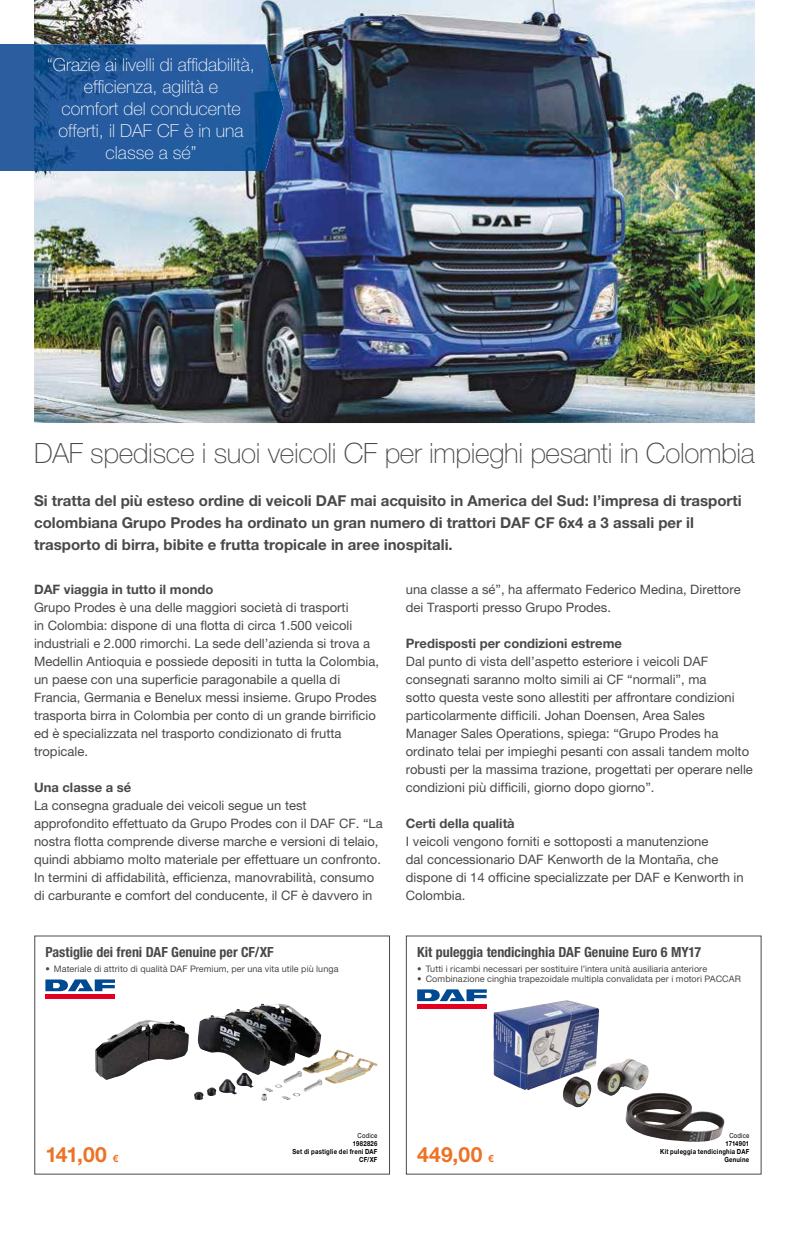
<style>
.page{position:relative;width:789px;height:1236px;background:#fff}
.page>*{position:absolute;margin:0;border:0;box-sizing:border-box;transform-origin:0 0}
.t1{font:100 28px "Helvetica Neue LT Pro";letter-spacing:-.01em;color:#494948}
.t2{font:700 21px "Helvetica Neue LT Pro";letter-spacing:.015em;color:#ee7224}
.t3{font:100 18px/22px "Helvetica Neue LT Pro";color:#fff;text-align:center}
.t4{font:700 15px/22px "Helvetica Neue LT Pro";color:#494948}
.t5{font:700 condensed 14px "Helvetica Neue LT Pro";letter-spacing:-.005em;color:#494948}
.t6{font:13px/18px "Helvetica Neue LT Pro";color:#494948}
.t7{font:700 13px "Helvetica Neue LT Pro";color:#494948}
.t8{font:9px "Helvetica Neue LT Pro";letter-spacing:.01em;color:#494948}
.t9{font:700 7px/8px "Helvetica Neue LT Pro";letter-spacing:.04em;color:#000;text-align:right;scale:.85 1}
.t10{font:7px "Helvetica Neue LT Pro";letter-spacing:.03em;color:#000;scale:.85 1}
.s1{font-style:italic;font-size:10px}
.s2{font-size:10px}
</style>
<div class="page">
<img style="left:34px;top:0;width:720px;height:423px">
<div style="left:34px;top:935px;width:356px;height:240px;border:1px solid #494948"></div>
<div style="left:0;top:44px;width:34px;height:127px;background:#2c5e9f"></div>
<img style="left:34px;top:44px;width:249px;height:127px">
<img style="left:95px;top:1003px;width:226px;height:77px">
<svg style="left:35px;top:1114px;width:1px;height:29px"></svg>
<hr style="left:45px;top:994px;width:70px;height:4px;background:#e3001e">
<svg style="left:45px;top:979px;width:70px;height:12px"></svg>
<img style="left:493px;top:1000px;width:155px;height:107px">
<svg style="left:406px;top:1114px;width:1px;height:29px"></svg>
<hr style="left:417px;top:1004px;width:69px;height:4px;background:#e3001e">
<svg style="left:417px;top:989px;width:69px;height:12px"></svg>
<h3 class="t3" style="left:47px;top:54px;width:209px">“Grazie ai livelli di affidabilità, efficienza, agilità e<br>comfort del conducente offerti, il DAF CF è in una classe a sé”</h3>
<h1 class="t1" style="left:34px;top:437px;width:721px">DAF spedisce i suoi veicoli CF per impieghi pesanti in Colombia</h1>
<p class="t4" style="left:34px;top:489px;width:708px">Si tratta del più esteso ordine di veicoli DAF mai acquisito in America del Sud: l’impresa di trasporti colombiana Grupo Prodes ha ordinato un gran numero di trattori DAF CF 6x4 a 3 assali per il trasporto di birra, bibite e frutta tropicale in aree inospitali.</p>
<p class="t7" style="left:34px;top:582px;width:181px">DAF viaggia in tutto il mondo</p>
<p class="t6" style="left:34px;top:599px;width:346px">Grupo Prodes è una delle maggiori società di trasporti<br>in Colombia: dispone di una flotta di circa 1.500 veicoli industriali e 2.000 rimorchi. La sede dell’azienda si trova a Medellin Antioquia e possiede depositi in tutta la Colombia, un paese con una superficie paragonabile a quella di Francia, Germania e Benelux messi insieme. Grupo Prodes trasporta birra in Colombia per conto di un grande birrificio ed è specializzata nel trasporto condizionato di frutta tropicale.</p>
<p class="t7" style="left:34px;top:780px;width:99px">Una classe a sé</p>
<p class="t6" style="left:34px;top:797px;width:350px">La consegna graduale dei veicoli segue un test approfondito effettuato da Grupo Prodes con il DAF CF. “La nostra flotta comprende diverse marche e versioni di telaio, quindi abbiamo molto materiale per effettuare un confronto.<br>In termini di affidabilità, efficienza, manovrabilità, consumo di carburante e comfort del conducente, il CF è davvero in</p>
<p class="t5" style="left:45px;top:943px;width:230px">Pastiglie dei freni DAF Genuine per CF/XF</p>
<p class="t8" style="left:45px;top:963px;width:294px">• Materiale di attrito di qualità DAF Premium, per una vita utile più lunga</p>
<p class="t6" style="left:405px;top:580px;width:336px">una classe a sé”, ha affermato Federico Medina, Direttore dei Trasporti presso Grupo Prodes.</p>
<p class="t7" style="left:405px;top:636px;width:217px">Predisposti per condizioni estreme</p>
<p class="t6" style="left:405px;top:652px;width:348px">Dal punto di vista dell’aspetto esteriore i veicoli DAF consegnati saranno molto simili ai CF “normali”, ma<br>sotto questa veste sono allestiti per affrontare condizioni particolarmente difficili. Johan Doensen, Area Sales Manager Sales Operations, spiega: “Grupo Prodes ha ordinato telai per impieghi pesanti con assali tandem molto robusti per la massima trazione, progettati per operare nelle condizioni più difficili, giorno dopo giorno”.</p>
<p class="t7" style="left:405px;top:816px;width:110px">Certi della qualità</p>
<p class="t6" style="left:405px;top:833px;width:339px">I veicoli vengono forniti e sottoposti a manutenzione<br>dal concessionario DAF Kenworth de la Montaña, che dispone di 14 officine specializzate per DAF e Kenworth in Colombia.</p>
<p class="t5" style="left:417px;top:943px;width:285px">Kit puleggia tendicinghia DAF Genuine Euro 6 MY17</p>
<p class="t8" style="left:417px;top:963px;width:291px">• Tutti i ricambi necessari per sostituire l’intera unità ausiliaria anteriore</p>
<p class="t8" style="left:417px;top:973px;width:325px">• Combinazione cinghia trapezoidale multipla convalidata per i motori PACCAR</p>
<h2 class="t2" style="left:45px;top:1142px;width:74px"><span class="s1">.</span>141,00 <span class="s2">€</span></h2>
<p class="t10" style="left:357px;top:1132px;width:25px">Codice</p>
<p class="t9" style="left:292px;top:1140px;width:101px">1982826<br>Set di pastiglie dei freni DAF<br>CF/XF</p>
<h2 class="t2" style="left:417px;top:1142px;width:78px"><span class="s1">.</span>449,00 <span class="s2">€</span></h2>
<p class="t10" style="left:729px;top:1132px;width:25px">Codice</p>
<p class="t9" style="left:659px;top:1140px;width:106px">1714901<br>Kit puleggia tendicinghia DAF<br>Genuine</p>
</div>
